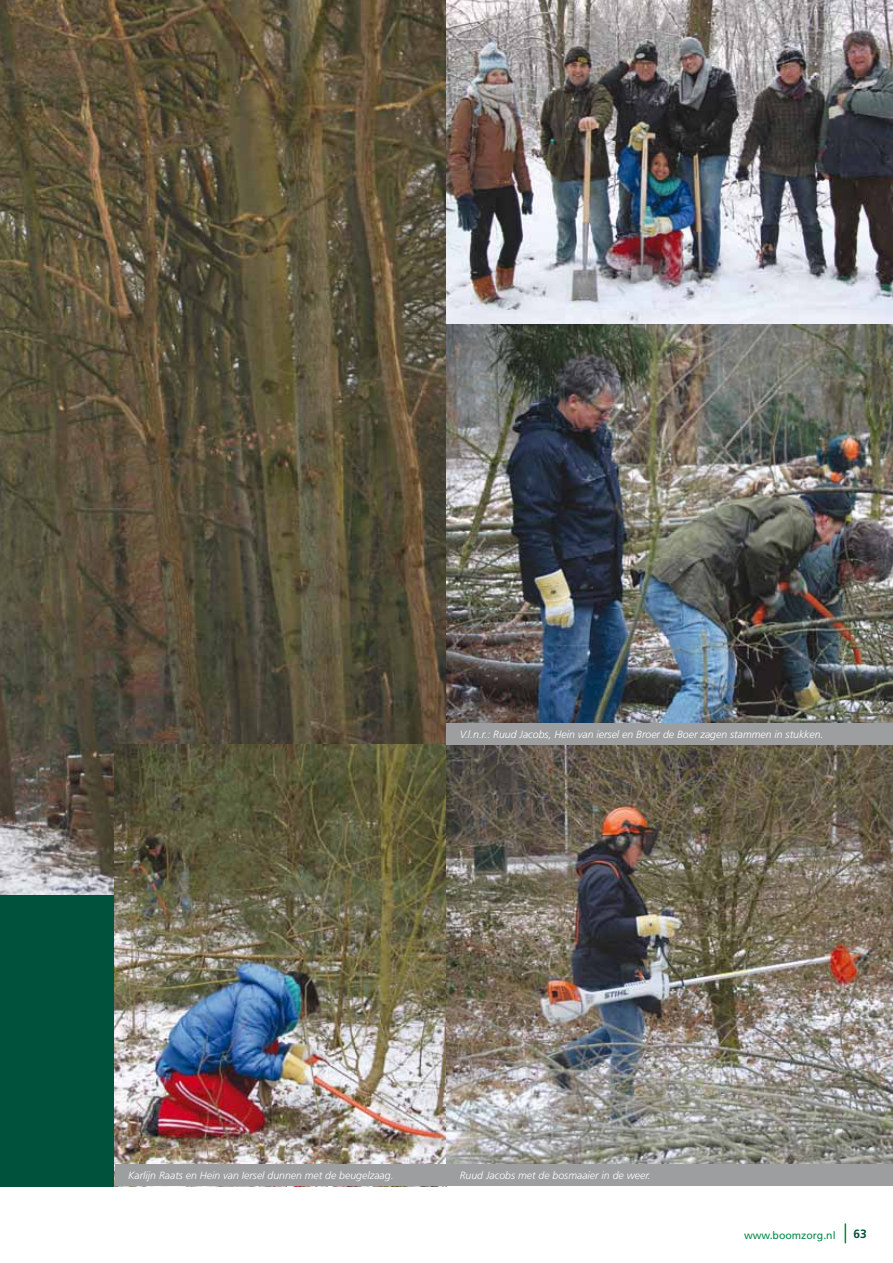
<style>
.page{position:relative;width:893px;height:1263px;background:#fff}
.page>*{position:absolute;margin:0;border:0;box-sizing:border-box;transform-origin:0 0}
.t1{font:700 12px "Frutiger";color:#00523c}
.t2{font:italic 300 10.5px "Frutiger";color:#fff}
.t3{font:10.5px "Frutiger";color:#008b45}
</style>
<div class="page">
<svg style="left:845px;top:1223px;width:1px;height:20px"></svg>
<img style="left:0;top:0;width:446px;height:895px">
<div style="left:0;top:895px;width:446px;height:291px;background:#00523c"></div>
<img style="left:446px;top:0;width:447px;height:723px">
<img style="left:115px;top:744px;width:331px;height:420px">
<img style="left:446px;top:744px;width:447px;height:420px">
<div style="left:446px;top:1164px;width:447px;height:22px;background:#9c9e9f"></div>
<div style="left:115px;top:1164px;width:331px;height:22px;background:#9c9e9f"></div>
<div style="left:446px;top:723px;width:447px;height:21px;background:#9c9e9f"></div>
<p class="t2" style="left:460px;top:728px;width:365px">V.l.n.r.: Ruud Jacobs, Hein van iersel en Broer de Boer zagen stammen in stukken.</p>
<p class="t2" style="left:128px;top:1169px;width:267px">Karlijn Raats en Hein van Iersel dunnen met de beugelzaag.</p>
<p class="t2" style="left:460px;top:1169px;width:192px">Ruud Jacobs met de bosmaaier in de weer.</p>
<p class="t3" style="left:744px;top:1229px;width:93px">www.boomzorg.nl</p>
<p class="t1" style="left:853px;top:1227px;width:15px">63</p>
</div>
